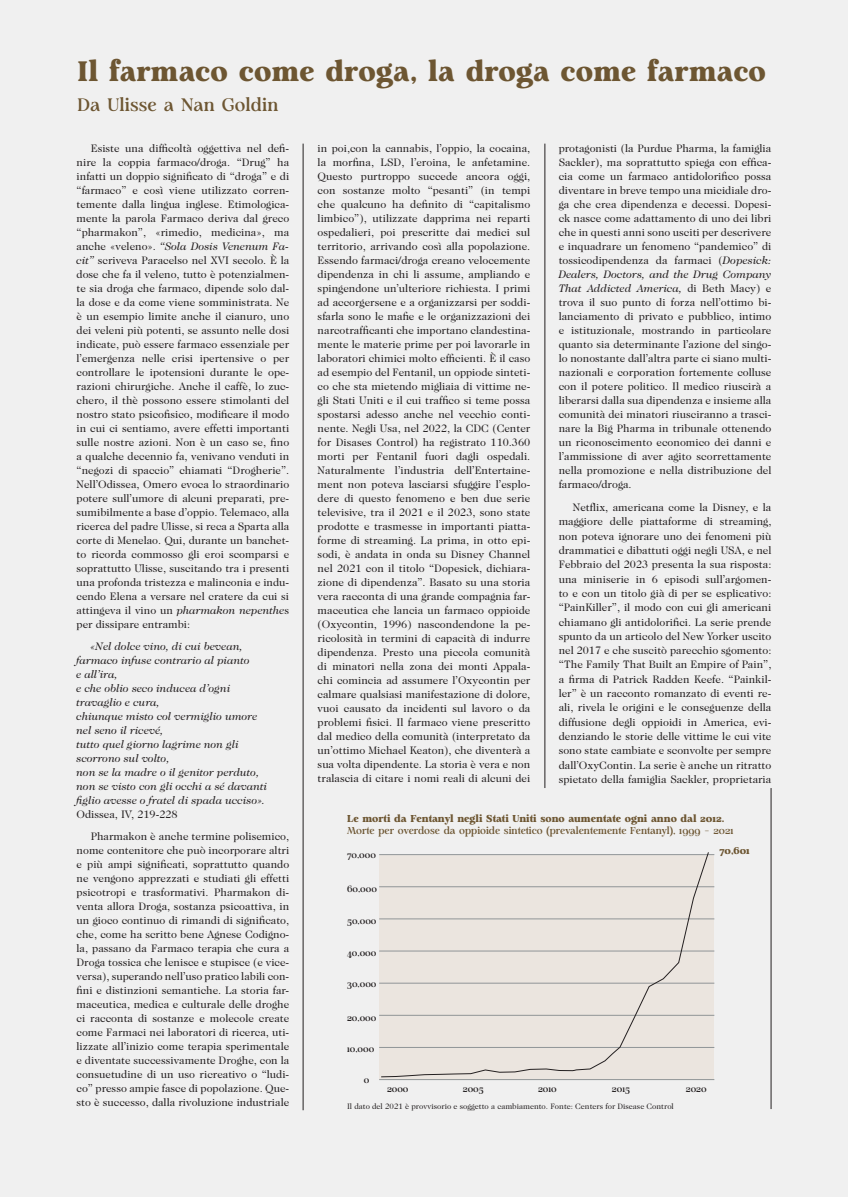
<style>
.page{position:relative;width:848px;height:1197px;background:#fff}
.page>*{position:absolute;margin:0;border:0;box-sizing:border-box;transform-origin:0 0}
.t1{font:700 28px "HV Analogue";letter-spacing:.01em;color:#6d5632}
.t2{font:18px "HV Analogue";letter-spacing:.01em;color:#6d5632}
.t3{font:11px/14px "Caslon 224 Std";color:#231f20;text-align:justify}
.t4{font:italic 11px/14px "Caslon 224 Std";color:#231f20}
.t5{font:10px "HV Analogue";color:#6d5632}
.t6{font:700 10px "HV Analogue";color:#6d5632}
.t7{font:700 9.7px "HV Analogue";color:#6d5632}
.t8{font:9px "HV Analogue";color:#231f20}
.t9{font:8px "Caslon 224 Std";color:#231f20}
.s1{font-style:italic}
</style>
<div class="page">
<div style="left:0;top:0;width:848px;height:1196px;background:#f0f0f0"></div>
<hr style="left:303px;top:144px;width:1px;height:966px;background:#231f20">
<hr style="left:544px;top:144px;width:1px;height:644px;background:#231f20">
<hr style="left:770px;top:788px;width:1px;height:320px;background:#231f20">
<div style="left:379px;top:854px;width:334px;height:225px;background:#ebe5df"></div>
<hr style="left:379px;top:854px;width:335px;height:1px;background:#909597">
<hr style="left:379px;top:886px;width:335px;height:1px;background:#909597">
<hr style="left:379px;top:918px;width:335px;height:1px;background:#909597">
<hr style="left:379px;top:950px;width:335px;height:1px;background:#909597">
<hr style="left:379px;top:982px;width:335px;height:1px;background:#909597">
<hr style="left:379px;top:1014px;width:335px;height:1px;background:#909597">
<hr style="left:379px;top:1047px;width:335px;height:1px;background:#909597">
<hr style="left:379px;top:1079px;width:335px;height:1px;background:#909597">
<svg style="left:380px;top:852px;width:329px;height:225px"></svg>
<h1 class="t1" style="left:78px;top:51px;width:690px">Il farmaco come droga, la droga come farmaco</h1>
<h2 class="t2" style="left:78px;top:92px;width:202px">Da Ulisse a Nan Goldin</h2>
<p class="t3" style="left:77px;top:141px;width:214px;text-indent:14px">Esiste una difficoltà oggettiva nel defi&shy;nire la coppia farmaco/droga. “Drug” ha infatti un doppio significato di “droga” e di “farmaco” e così viene utilizzato corren&shy;temente dalla lingua inglese. Etimologica&shy;mente la parola Farmaco deriva dal greco “pharmakon”, «rimedio, medicina», ma anche «veleno». <span class="s1">“Sola Dosis Venenum Fa&shy;cit”</span> scriveva Paracelso nel XVI secolo. È la dose che fa il veleno, tutto è potenzialmen&shy;te sia droga che farmaco, dipende solo dal&shy;la dose e da come viene somministrata. Ne è un esempio limite anche il cianuro, uno dei veleni più potenti, se assunto nelle dosi indicate, può essere farmaco essenziale per l’emergenza nelle crisi ipertensive o per controllare le ipotensioni durante le ope&shy;razioni chirurgiche. Anche il caffè, lo zuc&shy;chero, il thè possono essere stimolanti del nostro stato psicofisico, modificare il modo in cui ci sentiamo, avere effetti importanti sulle nostre azioni. Non è un caso se, fino a qualche decennio fa, venivano venduti in “negozi di spaccio” chiamati “Drogherie”.<br>Nell’Odissea, Omero evoca lo straordinario potere sull’umore di alcuni preparati, pre&shy;sumibilmente a base d’oppio. Telemaco, alla ricerca del padre Ulisse, si reca a Sparta alla corte di Menelao. Qui, durante un banchet&shy;to ricorda commosso gli eroi scomparsi e soprattutto Ulisse, suscitando tra i presenti una profonda tristezza e malinconia e indu&shy;cendo Elena a versare nel cratere da cui si attingeva il vino un <span class="s1">pharmakon nepenthe</span>s per dissipare entrambi:</p>
<p class="t4" style="left:77px;top:639px;width:192px;text-indent:14px">«Nel dolce vino, di cui bevean, farmaco infuse contrario al pianto<br>e all’ira,<br>e che oblio seco inducea d’ogni travaglio e cura,<br>chiunque misto col vermiglio umore nel seno il ricevé,<br>tutto quel giorno lagrime non gli scorrono sul volto,<br>non se la madre o il genitor perduto, non se visto con gli occhi a sé davanti figlio avesse o fratel di spada ucciso».</p>
<p class="t3" style="left:91px;top:803px;width:200px;line-height:22px;text-indent:-14px">Odissea, IV, 219-228<br>Pharmakon è anche termine polisemico,</p>
<p class="t3" style="left:77px;top:843px;width:214px">nome contenitore che può incorporare altri e più ampi significati, soprattutto quando ne vengono apprezzati e studiati gli effetti psicotropi e trasformativi. Pharmakon di&shy;venta allora Droga, sostanza psicoattiva, in un gioco continuo di rimandi di significato, che, come ha scritto bene Agnese Codigno&shy;la, passano da Farmaco terapia che cura a Droga tossica che lenisce e stupisce (e vice&shy;versa), superando nell’uso pratico labili con&shy;fini e distinzioni semantiche. La storia far&shy;maceutica, medica e culturale delle droghe ci racconta di sostanze e molecole create come Farmaci nei laboratori di ricerca, uti&shy;lizzate all’inizio come terapia sperimentale e diventate successivamente Droghe, con la consuetudine di un uso ricreativo o “ludi&shy;co” presso ampie fasce di popolazione. Que&shy;sto è successo, dalla rivoluzione industriale</p>
<p class="t3" style="left:317px;top:141px;width:214px">in poi,con la cannabis, l’oppio, la cocaina, la morfina, LSD, l’eroina, le anfetamine.<br>Questo purtroppo succede ancora oggi, con sostanze molto “pesanti” (in tempi che qualcuno ha definito di “capitalismo limbico”), utilizzate dapprima nei reparti ospedalieri, poi prescritte dai medici sul territorio, arrivando così alla popolazione.<br>Essendo farmaci/droga creano velocemente dipendenza in chi li assume, ampliando e spingendone un’ulteriore richiesta. I primi ad accorgersene e a organizzarsi per soddi&shy;sfarla sono le mafie e le organizzazioni dei narcotrafficanti che importano clandestina&shy;mente le materie prime per poi lavorarle in laboratori chimici molto efficienti. È il caso ad esempio del Fentanil, un oppiode sinteti&shy;co che sta mietendo migliaia di vittime ne&shy;gli Stati Uniti e il cui traffico si teme possa spostarsi adesso anche nel vecchio conti&shy;nente. Negli Usa, nel 2022, la CDC (Center for Disases Control) ha registrato 110.360 morti per Fentanil fuori dagli ospedali.<br>Naturalmente l’industria dell’Entertaine&shy;ment non poteva lasciarsi sfuggire l’esplo&shy;dere di questo fenomeno e ben due serie televisive, tra il 2021 e il 2023, sono state prodotte e trasmesse in importanti piatta&shy;forme di streaming. La prima, in otto epi&shy;sodi, è andata in onda su Disney Channel nel 2021 con il titolo “Dopesick, dichiara&shy;zione di dipendenza”. Basato su una storia vera racconta di una grande compagnia far&shy;maceutica che lancia un farmaco oppioide (Oxycontin, 1996) nascondendone la pe&shy;ricolosità in termini di capacità di indurre dipendenza. Presto una piccola comunità di minatori nella zona dei monti Appala&shy;chi comincia ad assumere l’Oxycontin per calmare qualsiasi manifestazione di dolore, vuoi causato da incidenti sul lavoro o da problemi fisici. Il farmaco viene prescritto dal medico della comunità (interpretato da un’ottimo Michael Keaton), che diventerà a sua volta dipendente. La storia è vera e non tralascia di citare i nomi reali di alcuni dei</p>
<p class="t3" style="left:558px;top:141px;width:214px">protagonisti (la Purdue Pharma, la famiglia Sackler), ma soprattutto spiega con effica&shy;cia come un farmaco antidolorifico possa diventare in breve tempo una micidiale dro&shy;ga che crea dipendenza e decessi. Dopesi&shy;ck nasce come adattamento di uno dei libri che in questi anni sono usciti per descrivere e inquadrare un fenomeno “pandemico” di tossicodipendenza da farmaci (<span class="s1">Dopesick:<br>Dealers, Doctors, and the Drug Company That Addicted America,</span> di Beth Macy) e trova il suo punto di forza nell’ottimo bi&shy;lanciamento di privato e pubblico, intimo e istituzionale, mostrando in particolare quanto sia determinante l’azione del singo&shy;lo nonostante dall’altra parte ci siano multi&shy;nazionali e corporation fortemente colluse con il potere politico. Il medico riuscirà a liberarsi dalla sua dipendenza e insieme alla comunità dei minatori riusciranno a trasci&shy;nare la Big Pharma in tribunale ottenendo un riconoscimento economico dei danni e l’ammissione di aver agito scorrettamente nella promozione e nella distribuzione del farmaco/droga.</p>
<p class="t3" style="left:558px;top:500px;width:214px;line-height:14.3px;text-indent:14px">Netflix, americana come la Disney, e la maggiore delle piattaforme di streaming, non poteva ignorare uno dei fenomeni più drammatici e dibattuti oggi negli USA, e nel Febbraio del 2023 presenta la sua risposta: una miniserie in 6 episodi sull’argomen&shy;to e con un titolo già di per se esplicativo: “PainKiller”, il modo con cui gli americani chiamano gli antidolorifici. La serie prende spunto da un articolo del New Yorker uscito nel 2017 e che suscitò parecchio sgomento: “The Family That Built an Empire of Pain”, a firma di Patrick Radden Keefe. “Painkil&shy;ler” è un racconto romanzato di eventi re&shy;ali, rivela le origini e le conseguenze della diffusione degli oppioidi in America, evi&shy;denziando le storie delle vittime le cui vite sono state cambiate e sconvolte per sempre dall’OxyContin. La serie è anche un ritratto spietato della famiglia Sackler, proprietaria</p>
<p class="t6" style="left:347px;top:811px;width:379px">Le morti da Fentanyl negli Stati Uniti sono aumentate ogni anno dal 2012.</p>
<p class="t5" style="left:347px;top:823px;width:388px">Morte per overdose da oppioide sintetico (prevalentemente Fentanyl), 1999 - 2021</p>
<p class="t8" style="left:347px;top:848px;width:30px">70,000</p>
<p class="t7" style="left:719px;top:843px;width:32px">70,601</p>
<p class="t8" style="left:347px;top:881px;width:31px">60,000</p>
<p class="t8" style="left:347px;top:914px;width:31px">50,000</p>
<p class="t8" style="left:347px;top:946px;width:31px">40,000</p>
<p class="t8" style="left:347px;top:977px;width:31px">30,000</p>
<p class="t8" style="left:347px;top:1011px;width:31px">20,000</p>
<p class="t8" style="left:347px;top:1042px;width:29px">10,000</p>
<p class="t8" style="left:364px;top:1072px;width:7px">0</p>
<p class="t8" style="left:387px;top:1081px;width:23px">2000</p>
<p class="t8" style="left:463px;top:1081px;width:22px">2005</p>
<p class="t8" style="left:538px;top:1081px;width:20px">2010</p>
<p class="t8" style="left:612px;top:1081px;width:20px">2015</p>
<p class="t8" style="left:686px;top:1081px;width:22px">2020</p>
<p class="t9" style="left:347px;top:1101px;width:328px">Il dato del 2021 è provvisorio e soggetto a cambiamento. Fonte: Centers for Disease Control</p>
</div>
